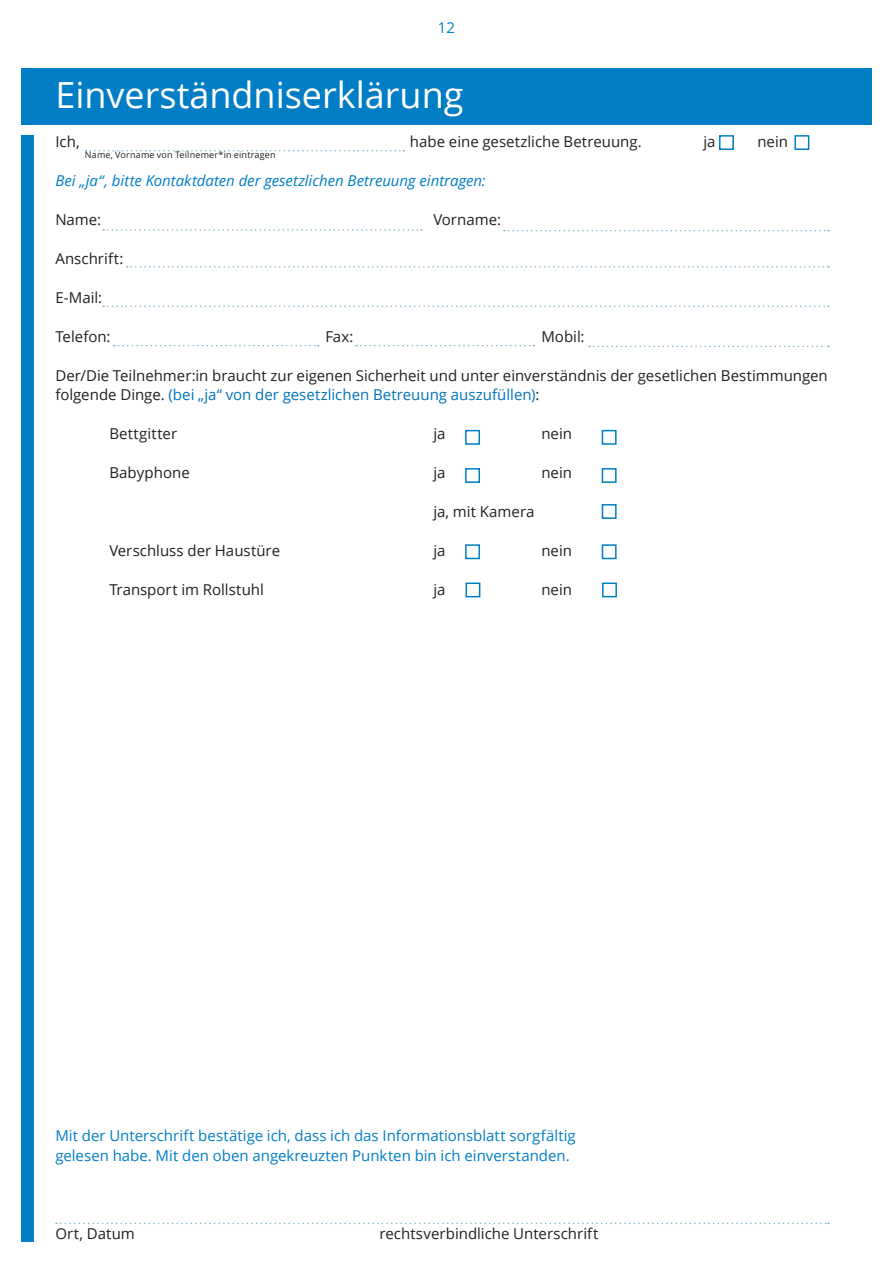
<style>
.page{position:relative;width:893px;height:1263px;background:#fff}
.page>*{position:absolute;margin:0;border:0;box-sizing:border-box;transform-origin:0 0}
.t1{font:36px "Open Sans";color:#fff}
.t2{font:15px/19.5px "Open Sans";color:#231f20}
.t3{font:15px "Open Sans";color:#007ec5}
.t4{font:italic 15px "Open Sans";color:#007ec5}
.t5{font:9px "Open Sans";letter-spacing:.02em;color:#231f20}
.s1{color:#0073bc}
</style>
<div class="page">
<div style="left:21px;top:68px;width:851px;height:56px;background:#007ec5"></div>
<div style="left:21px;top:135px;width:13px;height:1107px;background:#007ec5"></div>
<svg style="left:56px;top:1222px;width:773px;height:2px"></svg>
<div style="left:465px;top:468px;width:15px;height:15px;border:2px solid #007ec5"></div>
<div style="left:465px;top:430px;width:15px;height:15px;border:2px solid #007ec5"></div>
<div style="left:719px;top:135px;width:15px;height:15px;border:2px solid #007ec5"></div>
<div style="left:794px;top:135px;width:15px;height:15px;border:2px solid #007ec5"></div>
<svg style="left:103px;top:229px;width:319px;height:2px"></svg>
<div style="left:465px;top:544px;width:15px;height:15px;border:2px solid #007ec5"></div>
<div style="left:602px;top:430px;width:15px;height:15px;border:2px solid #007ec5"></div>
<div style="left:602px;top:468px;width:15px;height:15px;border:2px solid #007ec5"></div>
<div style="left:602px;top:504px;width:15px;height:15px;border:2px solid #007ec5"></div>
<div style="left:602px;top:544px;width:15px;height:15px;border:2px solid #007ec5"></div>
<svg style="left:504px;top:230px;width:325px;height:1px"></svg>
<svg style="left:127px;top:266px;width:702px;height:2px"></svg>
<svg style="left:103px;top:305px;width:726px;height:2px"></svg>
<svg style="left:114px;top:345px;width:204px;height:1px"></svg>
<svg style="left:356px;top:345px;width:178px;height:1px"></svg>
<svg style="left:589px;top:346px;width:240px;height:1px"></svg>
<svg style="left:86px;top:150px;width:318px;height:1px"></svg>
<div style="left:465px;top:582px;width:15px;height:15px;border:2px solid #007ec5"></div>
<div style="left:602px;top:582px;width:15px;height:15px;border:2px solid #007ec5"></div>
<p class="t3" style="left:438px;top:17px;width:19px">12</p>
<p class="t1" style="left:55px;top:70px;width:410px">Einverständniserklärung</p>
<p class="t2" style="left:55px;top:131px;width:26px">Ich,</p>
<p class="t2" style="left:410px;top:131px;width:233px">habe eine gesetzliche Betreuung.</p>
<p class="t2" style="left:703px;top:131px;width:14px">ja</p>
<p class="t2" style="left:757px;top:131px;width:32px">nein</p>
<p class="t4" style="left:55px;top:170px;width:432px">Bei „ja“, bitte Kontaktdaten der gesetzlichen Betreuung eintragen:</p>
<p class="t2" style="left:55px;top:209px;width:47px">Name:</p>
<p class="t2" style="left:433px;top:209px;width:69px">Vorname:</p>
<p class="t2" style="left:55px;top:248px;width:70px">Anschrift:</p>
<p class="t2" style="left:55px;top:287px;width:48px">E-Mail:</p>
<p class="t2" style="left:55px;top:326px;width:57px">Telefon:</p>
<p class="t2" style="left:325px;top:326px;width:30px">Fax:</p>
<p class="t2" style="left:541px;top:326px;width:45px">Mobil:</p>
<p class="t2" style="left:55px;top:365px;width:774px">Der/Die Teilnehmer:in braucht zur eigenen Sicherheit und unter einverständnis der gesetlichen Bestimmungen folgende Dinge. <span class="s1">(bei „ja“ von der gesetzlichen Betreuung auszufüllen)</span>:</p>
<p class="t2" style="left:109px;top:423px;width:69px">Bettgitter</p>
<p class="t2" style="left:433px;top:423px;width:14px">ja</p>
<p class="t2" style="left:541px;top:423px;width:32px">nein</p>
<p class="t2" style="left:109px;top:462px;width:82px">Babyphone</p>
<p class="t2" style="left:433px;top:462px;width:14px">ja</p>
<p class="t2" style="left:541px;top:462px;width:32px">nein</p>
<p class="t2" style="left:433px;top:501px;width:103px">ja, mit Kamera</p>
<p class="t2" style="left:109px;top:540px;width:172px">Verschluss der Haustüre</p>
<p class="t2" style="left:433px;top:540px;width:14px">ja</p>
<p class="t2" style="left:541px;top:540px;width:32px">nein</p>
<p class="t2" style="left:109px;top:579px;width:156px">Transport im Rollstuhl</p>
<p class="t2" style="left:433px;top:579px;width:14px">ja</p>
<p class="t2" style="left:541px;top:579px;width:32px">nein</p>
<p class="t5" style="left:85px;top:149px;width:192px">Name, Vorname von Teilnemer*in eintragen</p>
<p class="t3" style="left:55px;top:1125px;width:522px">Mit der Unterschrift bestätige ich, dass ich das Informationsblatt sorgfältig</p>
<p class="t3" style="left:55px;top:1145px;width:516px">gelesen habe. Mit den oben angekreuzten Punkten bin ich einverstanden.</p>
<p class="t2" style="left:55px;top:1223px;width:81px">Ort, Datum</p>
<p class="t2" style="left:379px;top:1223px;width:221px">rechtsverbindliche Unterschrift</p>
</div>
